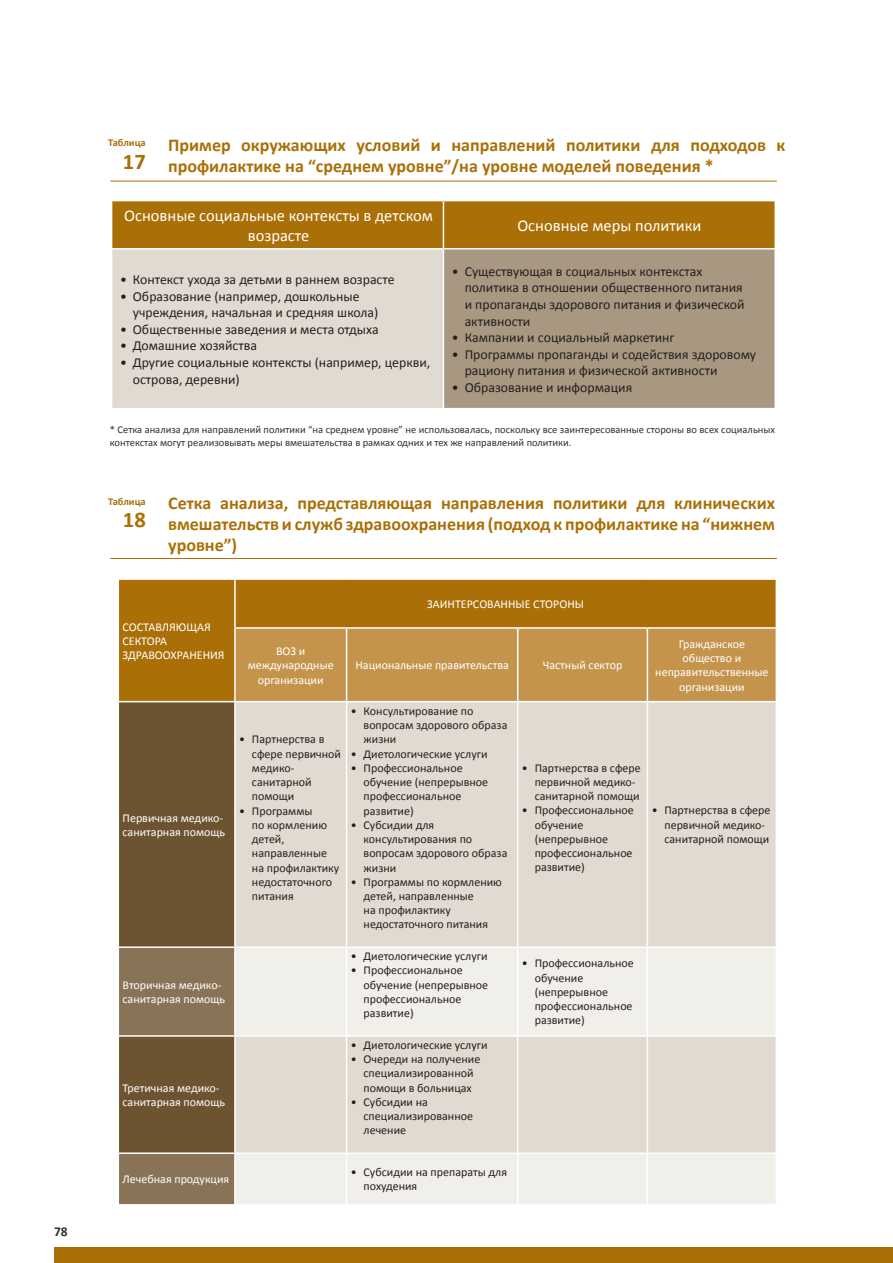
<style>
.page{position:relative;width:893px;height:1263px;background:#fff}
.page>*{position:absolute;margin:0;border:0;box-sizing:border-box;transform-origin:0 0}
.t1{font:700 22.5px "Calibri";color:#aa7007}
.t2{font:700 18px/21px "Calibri";color:#aa7007}
.t3{font:16.5px/19.8px "Calibri";color:#fff;text-align:center}
.t4{font:13.8px/16.5px "Calibri";color:#231f20}
.t5{font:700 13.5px "Calibri";color:#312f30}
.t6{font:12px/14.2px "Calibri";color:#231f20}
.t7{font:12px/14.2px "Calibri";color:#fff}
.t8{font:10.5px/12.6px "Calibri";color:#312f30}
.t9{font:700 10.5px "Calibri";color:#aa7007}
</style>
<div class="page">
<div style="left:112px;top:201px;width:331px;height:48px;background:#aa7007"></div>
<div style="left:443px;top:201px;width:332px;height:48px;background:#aa7007"></div>
<div style="left:112px;top:249px;width:331px;height:160px;background:#e0dad0"></div>
<div style="left:443px;top:249px;width:332px;height:160px;background:#a99881"></div>
<hr style="left:443px;top:201px;width:1px;height:47px;background:#fff">
<hr style="left:774px;top:201px;width:2px;height:47px;background:#fff">
<hr style="left:443px;top:248px;width:333px;height:1px;background:#fff">
<hr style="left:774px;top:249px;width:2px;height:159px;background:#fff">
<hr style="left:443px;top:408px;width:333px;height:1px;background:#fff">
<hr style="left:111px;top:248px;width:332px;height:1px;background:#fff">
<hr style="left:443px;top:249px;width:1px;height:159px;background:#fff">
<hr style="left:111px;top:408px;width:332px;height:1px;background:#fff">
<hr style="left:110px;top:181px;width:667px;height:1px;background:#aa7007">
<hr style="left:110px;top:558px;width:667px;height:1px;background:#aa7007">
<div style="left:118px;top:579px;width:117px;height:123px;background:#aa7007"></div>
<div style="left:235px;top:579px;width:541px;height:49px;background:#aa7007"></div>
<div style="left:236px;top:629px;width:540px;height:72px;background:#c4944d"></div>
<div style="left:119px;top:702px;width:115px;height:244px;background:#6d5431"></div>
<div style="left:236px;top:702px;width:540px;height:244px;background:#e0dad0"></div>
<svg style="left:119px;top:948px;width:115px;height:256px;background:#7b6445"></svg>
<svg style="left:236px;top:948px;width:540px;height:256px;background:#e9e5de"></svg>
<hr style="left:118px;top:578px;width:117px;height:2px;background:#fff">
<hr style="left:118px;top:580px;width:1px;height:48px;background:#fff">
<hr style="left:235px;top:578px;width:112px;height:2px;background:#fff">
<hr style="left:234px;top:580px;width:2px;height:47px;background:#fff">
<hr style="left:347px;top:578px;width:171px;height:2px;background:#fff">
<hr style="left:518px;top:578px;width:129px;height:2px;background:#fff">
<hr style="left:647px;top:578px;width:130px;height:2px;background:#fff">
<hr style="left:118px;top:628px;width:1px;height:73px;background:#fff">
<hr style="left:234px;top:627px;width:113px;height:2px;background:#fff">
<hr style="left:234px;top:629px;width:2px;height:72px;background:#fff">
<hr style="left:347px;top:627px;width:171px;height:2px;background:#fff">
<hr style="left:346px;top:629px;width:1px;height:72px;background:#fff">
<hr style="left:518px;top:627px;width:129px;height:2px;background:#fff">
<hr style="left:517px;top:629px;width:1px;height:72px;background:#fff">
<hr style="left:647px;top:627px;width:130px;height:2px;background:#fff">
<hr style="left:647px;top:629px;width:1px;height:72px;background:#fff">
<hr style="left:346px;top:702px;width:1px;height:244px;background:#fff">
<hr style="left:517px;top:702px;width:1px;height:244px;background:#fff">
<hr style="left:647px;top:702px;width:1px;height:244px;background:#fff">
<hr style="left:235px;top:1035px;width:112px;height:2px;background:#fff">
<hr style="left:347px;top:1035px;width:171px;height:2px;background:#fff">
<hr style="left:518px;top:1035px;width:129px;height:2px;background:#fff">
<hr style="left:647px;top:1035px;width:130px;height:2px;background:#fff">
<hr style="left:346px;top:1037px;width:1px;height:115px;background:#fff">
<hr style="left:517px;top:1037px;width:1px;height:115px;background:#fff">
<hr style="left:647px;top:1037px;width:1px;height:115px;background:#fff">
<hr style="left:235px;top:1152px;width:112px;height:2px;background:#fff">
<hr style="left:347px;top:1152px;width:171px;height:2px;background:#fff">
<hr style="left:518px;top:1152px;width:129px;height:2px;background:#fff">
<hr style="left:647px;top:1152px;width:130px;height:2px;background:#fff">
<hr style="left:346px;top:1154px;width:1px;height:50px;background:#fff">
<hr style="left:517px;top:1154px;width:1px;height:50px;background:#fff">
<hr style="left:647px;top:1154px;width:1px;height:50px;background:#fff">
<hr style="left:118px;top:1035px;width:117px;height:2px;background:#fff">
<hr style="left:118px;top:1152px;width:117px;height:2px;background:#fff">
<hr style="left:346px;top:948px;width:1px;height:87px;background:#fff">
<hr style="left:517px;top:948px;width:1px;height:87px;background:#fff">
<hr style="left:647px;top:948px;width:1px;height:87px;background:#fff">
<hr style="left:118px;top:701px;width:117px;height:1px;background:#fff">
<div style="left:55px;top:1247px;width:838px;height:16px;background:#aa7007"></div>
<p class="t5" style="left:54px;top:1223px;width:15px">78</p>
<p class="t9" style="left:108px;top:136px;width:39px">Таблица</p>
<h1 class="t1" style="left:123px;top:147px;width:24px">17</h1>
<h2 class="t2" style="left:168px;top:135px;width:619px">Пример окружающих условий и направлений политики для подходов к профилактике на “среднем уровне”/на уровне моделей поведения *</h2>
<h3 class="t3" style="left:124px;top:206px;width:310px">Основные социальные контексты в детском возрасте</h3>
<h3 class="t3" style="left:517px;top:216px;width:186px">Основные меры политики</h3>
<p class="t4" style="left:120px;top:271px;width:276px">• Контекст ухода за детьми в раннем возрасте</p>
<p class="t4" style="left:133px;top:288px;width:247px;text-indent:-13px">• Образование (например, дошкольные учреждения, начальная и средняя школа)</p>
<p class="t4" style="left:120px;top:321px;width:260px">• Общественные заведения и места отдыха</p>
<p class="t4" style="left:120px;top:338px;width:138px">• Домашние хозяйства</p>
<p class="t4" style="left:133px;top:354px;width:299px;text-indent:-13px">• Другие социальные контексты (например, церкви, острова, деревни)</p>
<p class="t4" style="left:465px;top:263px;width:281px;text-indent:-13px">• Существующая в социальных контекстах политика в отношении общественного питания и пропаганды здорового питания и физической активности</p>
<p class="t4" style="left:452px;top:329px;width:224px">• Кампании и социальный маркетинг</p>
<p class="t4" style="left:465px;top:346px;width:293px;text-indent:-13px">• Программы пропаганды и содействия здоровому рациону питания и физической активности</p>
<p class="t4" style="left:452px;top:379px;width:182px">• Образование и информация</p>
<p class="t8" style="left:110px;top:423px;width:667px">* Сетка анализа для направлений политики “на среднем уровне” не использовалась, поскольку все заинтересованные стороны во всех социальных контекстах могут реализовывать меры вмешательства в рамках одних и тех же направлений политики.</p>
<p class="t9" style="left:108px;top:494px;width:39px">Таблица</p>
<h1 class="t1" style="left:123px;top:505px;width:24px">18</h1>
<h2 class="t2" style="left:168px;top:493px;width:608px;text-align:justify">Сетка анализа, представляющая направления политики для клинических вмешательств и служб здравоохранения (подход к профилактике на “нижнем уровне”)</h2>
<p class="t7" style="left:427px;top:597px;width:158px">ЗАИНТЕРСОВАННЫЕ СТОРОНЫ</p>
<p class="t7" style="left:123px;top:619px;width:103px">СОСТАВЛЯЮЩАЯ<br>СЕКТОРА<br>ЗДРАВООХРАНЕНИЯ</p>
<p class="t7" style="left:123px;top:811px;width:104px">Первичная медико&shy;санитарная помощь</p>
<p class="t7" style="left:123px;top:977px;width:104px">Вторичная медико&shy;санитарная помощь</p>
<p class="t7" style="left:123px;top:1080px;width:104px">Третичная медико&shy;санитарная помощь</p>
<p class="t7" style="left:248px;top:644px;width:87px;text-align:center">ВОЗ и международные организации</p>
<p class="t6" style="left:252px;top:732px;width:91px;text-indent:-13px">• Партнерства в сфере первичной медико&shy;санитарной помощи</p>
<p class="t6" style="left:252px;top:803px;width:89px;text-indent:-13px">• Программы<br>по кормлению детей, направленные на профилактику недостаточного питания</p>
<p class="t7" style="left:355px;top:658px;width:155px">Национальные правительства</p>
<p class="t7" style="left:543px;top:658px;width:81px">Частный сектор</p>
<p class="t7" style="left:655px;top:637px;width:115px;text-align:center">Гражданское общество и неправительственные организации</p>
<p class="t6" style="left:364px;top:704px;width:145px;text-indent:-13px">• Консультирование по вопросам здорового образа жизни</p>
<p class="t6" style="left:351px;top:746px;width:138px">• Диетологические услуги</p>
<p class="t6" style="left:364px;top:761px;width:126px;text-indent:-13px">• Профессиональное обучение (непрерывное профессиональное развитие)</p>
<p class="t6" style="left:364px;top:818px;width:145px;text-indent:-13px">• Субсидии для консультирования по вопросам здорового образа жизни</p>
<p class="t6" style="left:364px;top:875px;width:140px;text-indent:-13px">• Программы по кормлению детей, направленные<br>на профилактику недостаточного питания</p>
<p class="t6" style="left:535px;top:761px;width:108px;text-indent:-13px">• Партнерства в сфере первичной медико&shy;санитарной помощи</p>
<p class="t6" style="left:535px;top:803px;width:101px;text-indent:-13px">• Профессиональное обучение (непрерывное профессиональное развитие)</p>
<p class="t6" style="left:664px;top:803px;width:108px;text-indent:-13px">• Партнерства в сфере первичной медико&shy;санитарной помощи</p>
<p class="t6" style="left:351px;top:949px;width:138px">• Диетологические услуги</p>
<p class="t6" style="left:364px;top:963px;width:126px;text-indent:-13px">• Профессиональное обучение (непрерывное профессиональное развитие)</p>
<p class="t6" style="left:535px;top:956px;width:101px;text-indent:-13px">• Профессиональное обучение (непрерывное профессиональное развитие)</p>
<p class="t6" style="left:351px;top:1038px;width:138px">• Диетологические услуги</p>
<p class="t6" style="left:351px;top:1052px;width:131px;text-align:center">• Очереди на получение специализированной помощи в больницах</p>
<p class="t6" style="left:364px;top:1095px;width:111px;text-indent:-13px">• Субсидии на специализированное лечение</p>
<p class="t7" style="left:123px;top:1172px;width:108px">Лечебная продукция</p>
<p class="t6" style="left:364px;top:1165px;width:145px;text-indent:-13px">• Субсидии на препараты для похудения</p>
</div>
